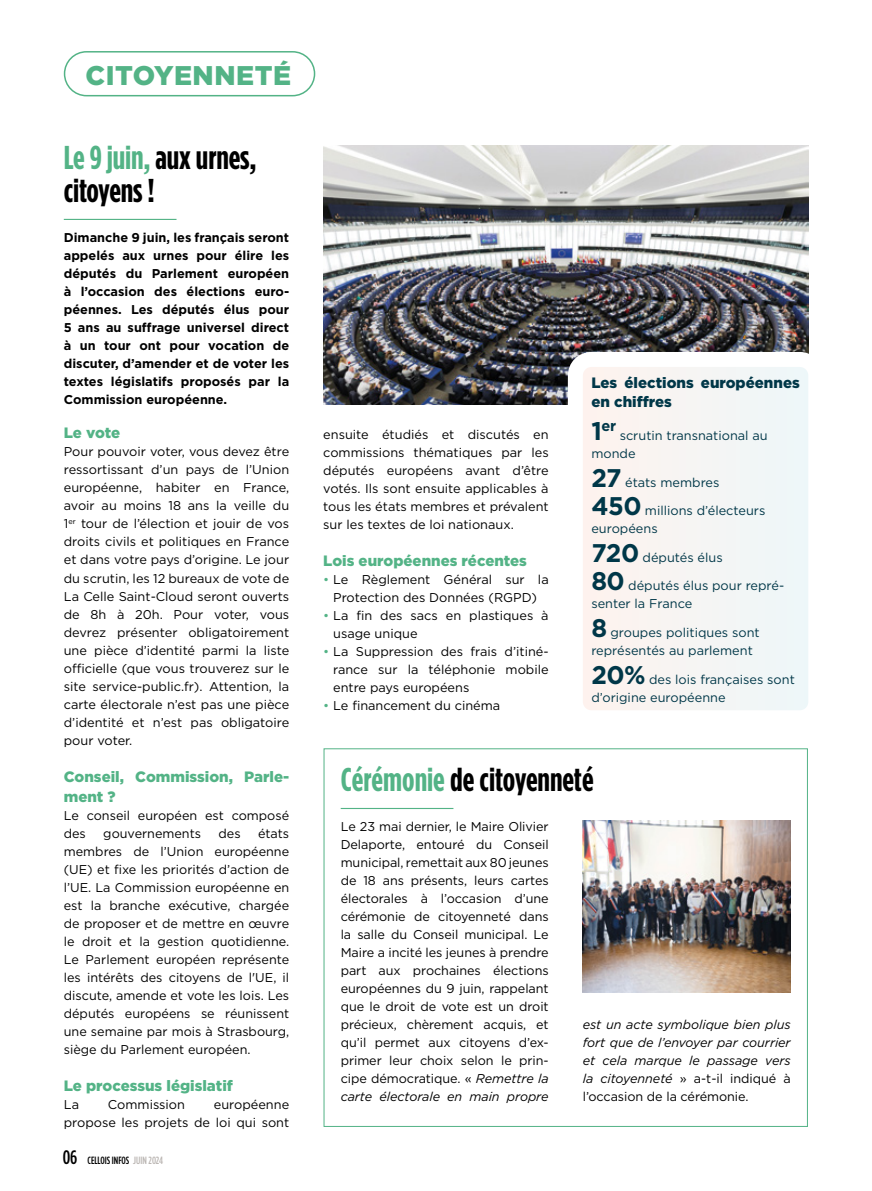
<style>
.page{position:relative;width:872px;height:1191px;background:#fff}
.page>*{position:absolute;margin:0;border:0;box-sizing:border-box;transform-origin:0 0}
.t1{font:700 33px/33px "Gotham Condensed";letter-spacing:-.005em;color:#000}
.t2{font:900 27px "Gotham";letter-spacing:.02em;color:#53b386}
.t3{font:900 15px/19.5px "Gotham";color:#53b386}
.t4{font:900 15px/19.5px "Gotham";color:#003748}
.t5{font:700 14.85px "Gotham";color:#003748}
.t6{font:12.75px/18px "Gotham";color:#000;text-align:justify}
.t7{font:700 12.75px/18px "Gotham";color:#000;text-align:justify}
.t8{font:12.75px/18px "Gotham";color:#003748}
.t9{font:italic 12.75px/18px "Gotham";letter-spacing:-.005em;color:#000;text-align:justify}
.t10{font:500 10.5px "Gotham Condensed";color:#000}
.s1{color:#53b386}
.s2{font-size:19.5px}
.s3{color:#bbb6b3}
.s4{font-size:25.5px}
.s5{font-weight:700;font-size:25.5px}
.s6{font-style:italic}
.s7{font-style:normal}
</style>
<div class="page">
<div style="left:64px;top:51px;width:251px;height:45px;border:2px solid #53b386;border-radius:22px"></div>
<hr style="left:64px;top:219px;width:112px;height:1px;background:#53b386">
<img style="left:323px;top:146px;width:485px;height:258px">
<div style="left:584px;top:368px;width:223px;height:341px;background:#f6f5f3"></div>
<div style="left:568px;top:352px;width:255px;height:373px;border:15px solid #fff;border-radius:16px"></div>
<hr style="left:341px;top:808px;width:112px;height:1px;background:#53b386">
<img style="left:583px;top:820px;width:207px;height:172px">
<h2 class="t2" style="left:86px;top:56px;width:207px">CITOYENNETÉ</h2>
<h1 class="t1" style="left:64px;top:140px;width:194px"><span class="s1">Le 9 juin,</span> aux urnes, citoyens !</h1>
<p class="t7" style="left:64px;top:229px;width:227px">Dimanche 9 juin, les français seront appelés aux urnes pour élire les députés du Parlement européen à l’occasion des élections euro&shy;péennes. Les députés élus pour 5 ans au suffrage universel direct à un tour ont pour vocation de discuter, d’amender et de voter les textes législatifs proposés par la Commission européenne.</p>
<p class="t3" style="left:64px;top:423px;width:58px">Le vote</p>
<p class="t6" style="left:64px;top:442px;width:227px">Pour pouvoir voter, vous devez être ressortissant d’un pays de l’Union européenne, habiter en France, avoir au moins 18 ans la veille du 1<sup>er</sup> tour de l’élection et jouir de vos droits civils et politiques en France et dans votre pays d’origine. Le jour du scrutin, les 12 bureaux de vote de La Celle Saint-Cloud seront ouverts de 8h à 20h. Pour voter, vous devrez présenter obligatoirement une pièce d’identité parmi la liste officielle (que vous trouverez sur le site service-public.fr). Attention, la carte électorale n’est pas une pièce d’identité et n’est pas obligatoire pour voter.</p>
<p class="t3" style="left:64px;top:767px;width:227px">Conseil, Commission, Parle&shy;ment ?</p>
<p class="t6" style="left:64px;top:805px;width:227px">Le conseil européen est composé des</p>
<p class="t6" style="left:64px;top:823px;width:227px;text-indent:194px">états membres de l’Union européenne (UE) et fixe les priorités d’action de l’UE. La Commission européenne en est la branche exécutive, chargée de proposer et de mettre en œuvre le droit et la gestion quotidienne.<br>Le Parlement européen représente les intérêts des citoyens de l'UE, il discute, amende et vote les lois. Les députés européens se réunissent une semaine par mois à Strasbourg, siège du Parlement européen.</p>
<p class="t3" style="left:64px;top:1076px;width:171px">Le processus législatif</p>
<p class="t6" style="left:64px;top:1095px;width:17px">La</p>
<p class="t6" style="left:108px;top:1095px;width:79px">Commission</p>
<p class="t6" style="left:103px;top:823px;width:99px">gouvernements</p>
<p class="t6" style="left:218px;top:823px;width:24px">des</p>
<p class="t6" style="left:64px;top:1095px;width:227px;text-align:right">européenne<br>propose les projets de loi qui sont</p>
<p class="t10" style="left:63px;top:1154px;width:102px"><span class="s2">06</span> CELLOIS INFOS <span class="s3">JUIN 2024</span></p>
<p class="t6" style="left:323px;top:425px;width:227px">ensuite étudiés et discutés en commissions thématiques par les députés européens avant d’être votés. Ils sont ensuite applicables à tous les états membres et prévalent sur les textes de loi nationaux.</p>
<p class="t3" style="left:323px;top:551px;width:205px">Lois européennes récentes</p>
<p class="t6" style="left:323px;top:570px;width:227px;text-align:center"><span class="s1">•</span> Le Règlement Général sur la<br>Protection des Données (RGPD)</p>
<p class="t6" style="left:333px;top:606px;width:217px;text-indent:-10px"><span class="s1">•</span> La fin des sacs en plastiques à usage unique</p>
<p class="t6" style="left:333px;top:642px;width:217px;text-indent:-10px"><span class="s1">•</span> La Suppression des frais d’itiné&shy;rance sur la téléphonie mobile entre pays européens</p>
<p class="t6" style="left:323px;top:696px;width:179px"><span class="s1">•</span> Le financement du cinéma</p>
<p class="t4" style="left:591px;top:372px;width:210px">Les élections européennes en chiffres</p>
<p class="t5" style="left:591px;top:416px;width:26px"><span class="s4">1</span>er</p>
<p class="t8" style="left:591px;top:426px;width:178px;text-indent:28px">scrutin transnational au monde</p>
<p class="t8" style="left:591px;top:473px;width:130px"><span class="s5">27</span> états membres</p>
<p class="t8" style="left:591px;top:501px;width:175px"><span class="s5">450</span> millions d’électeurs européens</p>
<p class="t8" style="left:591px;top:548px;width:133px"><span class="s5">720</span> députés élus</p>
<p class="t8" style="left:591px;top:576px;width:194px"><span class="s5">80</span> députés élus pour repré&shy;senter la France</p>
<p class="t8" style="left:591px;top:623px;width:170px"><span class="s5">8</span> groupes politiques sont représentés au parlement</p>
<p class="t8" style="left:591px;top:670px;width:205px"><span class="s5">20%</span> des lois françaises sont d’origine européenne</p>
<h1 class="t1" style="left:341px;top:762px;width:254px"><span class="s1">Cérémonie</span> de citoyenneté</h1>
<p class="t6" style="left:341px;top:817px;width:209px">Le 23 mai dernier, le Maire Olivier Delaporte, entouré du Conseil municipal, remettait aux 80 jeunes de 18 ans présents, leurs cartes électorales à l’occasion d’une cérémonie de citoyenneté dans la salle du Conseil municipal. Le Maire a incité les jeunes à prendre part aux prochaines élections européennes du 9 juin, rappelant que le droit de vote est un droit précieux, chèrement acquis, et qu’il permet aux citoyens d’ex&shy;primer leur choix selon le prin&shy;cipe démocratique. « <span class="s6">Remettre la carte électorale en main propre</span></p>
<p class="t9" style="left:583px;top:1015px;width:209px">est un acte symbolique bien plus fort que de l’envoyer par courrier et cela marque le passage vers la citoyenneté <span class="s7">» a-t-il indiqué à l’occasion de la cérémonie.</span></p>
</div>
